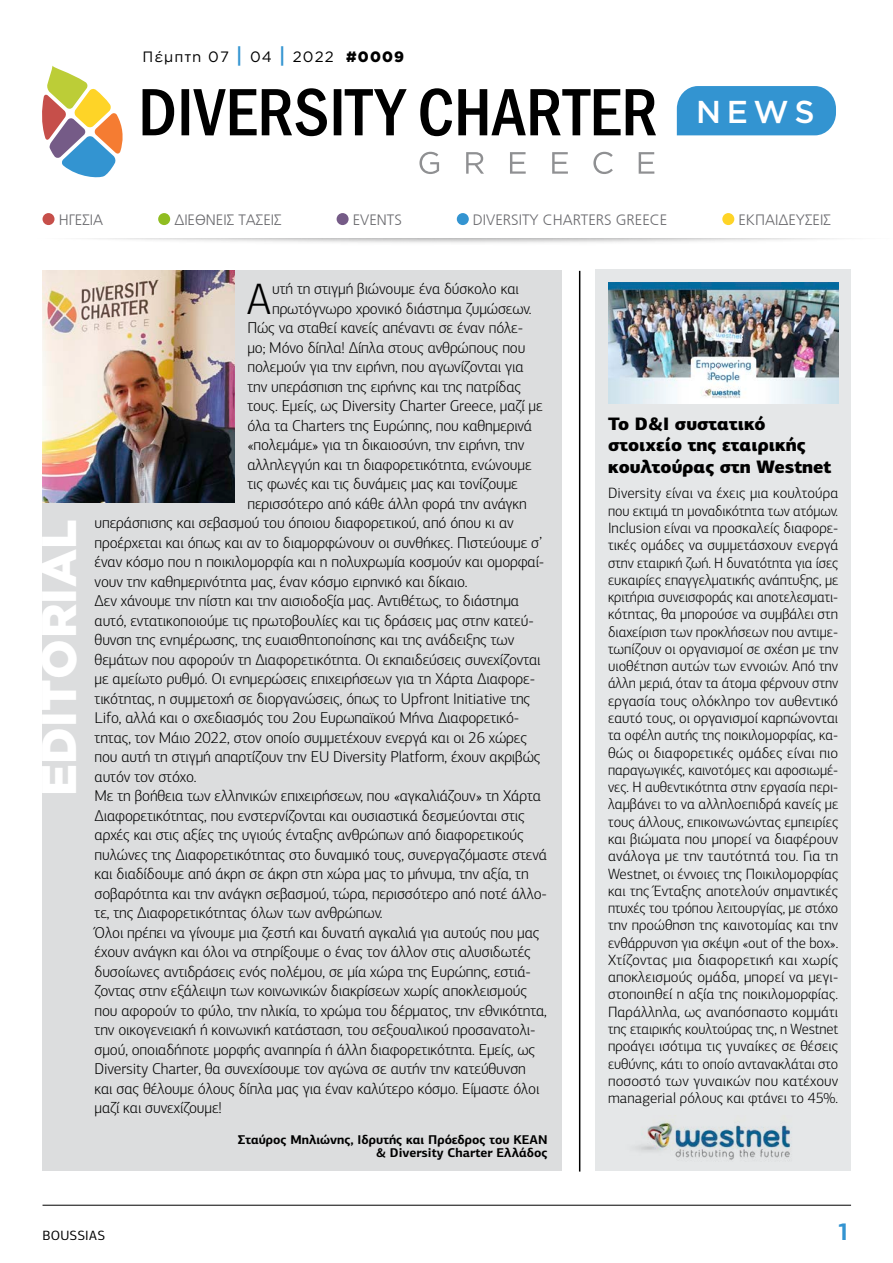
<style>
.page{position:relative;width:893px;height:1263px;background:#fff}
.page>*{position:absolute;margin:0;border:0;box-sizing:border-box;transform-origin:0 0}
.t1{font:900 48.75px "Gotham";letter-spacing:.01em;color:#fff}
.t2{font:300 44.25px "PF Centro Sans Pro";color:#000}
.t3{font:500 31.65px "Gotham";color:#fff}
.t4{font:700 24px "PF Centro Sans Pro";color:#3394d1}
.t5{font:900 18px/21.5px "PF Centro Sans Pro";color:#000}
.t6{font:300 15.75px "PF Centro Sans Pro";letter-spacing:-.01em;color:#000}
.t7{font:300 15px/17.2px "PF Centro Sans Pro";color:#000;text-align:justify}
.t8{font:300 15px "PF Catalog";color:#6d6d71}
.t9{font:15px "Gotham";letter-spacing:.075em;color:#000}
.t10{font:13.5px "PF Centro Sans Pro";letter-spacing:.01em;color:#000}
.t11{font:700 12.75px/13.5px "PF Centro Sans Pro";color:#000;text-align:right}
.s1{font-weight:500;font-size:21px;color:#3394d1}
.s2{font-weight:900}
</style>
<div class="page">
<hr style="left:43px;top:1205px;width:808px;height:1px;background:#000">
<svg style="left:143px;top:88px;width:513px;height:48px"></svg>
<svg style="left:419px;top:152px;width:20px;height:22px"></svg>
<svg style="left:466px;top:152px;width:18px;height:22px"></svg>
<svg style="left:510px;top:152px;width:58px;height:22px"></svg>
<svg style="left:593px;top:152px;width:20px;height:22px"></svg>
<svg style="left:639px;top:152px;width:15px;height:22px"></svg>
<svg style="left:42px;top:65px;width:81px;height:113px"></svg>
<div style="left:677px;top:86px;width:159px;height:49px;background:#3394d1"></div>
<hr style="left:579px;top:271px;width:1px;height:900px;background:#000">
<div style="left:595px;top:269px;width:255px;height:902px;background:#e5e7e8"></div>
<div style="left:722px;top:213px;width:12px;height:12px;background:#fed427;border-radius:50%"></div>
<div style="left:43px;top:213px;width:12px;height:12px;background:#c64f4a;border-radius:50%"></div>
<div style="left:158px;top:213px;width:12px;height:12px;background:#90bd21;border-radius:50%"></div>
<div style="left:337px;top:213px;width:12px;height:12px;background:#755b87;border-radius:50%"></div>
<div style="left:457px;top:213px;width:12px;height:12px;background:#3394d1;border-radius:50%"></div>
<div style="left:42px;top:271px;width:519px;height:900px;background:#dcddde"></div>
<img style="left:42px;top:271px;width:193px;height:232px">
<img style="left:637px;top:1122px;width:154px;height:38px">
<img style="left:608px;top:282px;width:230px;height:121px">
<p class="t9" style="left:142px;top:48px;width:263px">Πέμπτη 07 <span class="s1">|</span> 04 <span class="s1">|</span> 2022 <span class="s2">#0009</span></p>
<h3 class="t3" style="left:696px;top:93px;width:120px">NEWS</h3>
<p class="t8" style="left:59px;top:211px;width:46px">ΗΓΕΣΙΑ</p>
<p class="t8" style="left:174px;top:211px;width:109px">ΔΙΕΘΝΕΙΣ ΤΑΣΕΙΣ</p>
<p class="t8" style="left:353px;top:211px;width:51px">EVENTS</p>
<p class="t8" style="left:473px;top:211px;width:196px">DIVERSITY CHARTERS GREECE</p>
<p class="t8" style="left:738px;top:211px;width:94px">ΕΚΠΑΙΔΕΥΣΕΙΣ</p>
<h1 class="t1" style="left:31px;top:796px;width:278px;rotate:-90deg">EDITORIAL</h1>
<h2 class="t2" style="left:247px;top:273px;width:26px">Α</h2>
<p class="t6" style="left:272px;top:280px;width:248px">υτή τη στιγμή βιώνουμε ένα δύσκολο και</p>
<p class="t6" style="left:272px;top:299px;width:261px">πρωτόγνωρο χρονικό διάστημα ζυμώσεων.</p>
<p class="t6" style="left:247px;top:319px;width:277px">Πώς να σταθεί κανείς απέναντι σε έναν πόλε-</p>
<p class="t6" style="left:247px;top:338px;width:279px">μο; Μόνο δίπλα! Δίπλα στους ανθρώπους που</p>
<p class="t6" style="left:247px;top:358px;width:278px">πολεμούν για την ειρήνη, που αγωνίζονται για</p>
<p class="t6" style="left:247px;top:377px;width:275px">την υπεράσπιση της ειρήνης και της πατρίδας</p>
<p class="t6" style="left:247px;top:397px;width:297px">τους. Εμείς, ως Diversity Charter Greece, μαζί με</p>
<p class="t6" style="left:247px;top:416px;width:286px">όλα τα Charters της Ευρώπης, που καθημερινά</p>
<p class="t6" style="left:247px;top:436px;width:278px">«πολεμάμε» για τη δικαιοσύνη, την ειρήνη, την</p>
<p class="t6" style="left:247px;top:455px;width:286px">αλληλεγγύη και τη διαφορετικότητα, ενώνουμε</p>
<p class="t6" style="left:247px;top:475px;width:272px">τις φωνές και τις δυνάμεις μας και τονίζουμε</p>
<p class="t6" style="left:247px;top:494px;width:281px">περισσότερο από κάθε άλλη φορά την ανάγκη</p>
<p class="t6" style="left:95px;top:514px;width:421px">υπεράσπισης και σεβασμού του όποιου διαφορετικού, από όπου κι αν</p>
<p class="t6" style="left:95px;top:533px;width:449px">προέρχεται και όπως και αν το διαμορφώνουν οι συνθήκες. Πιστεύουμε σ’</p>
<p class="t6" style="left:95px;top:553px;width:451px">έναν κόσμο που η ποικιλομορφία και η πολυχρωμία κοσμούν και ομορφαί-</p>
<p class="t6" style="left:95px;top:572px;width:375px">νουν την καθημερινότητα μας, έναν κόσμο ειρηνικό και δίκαιο.</p>
<p class="t6" style="left:95px;top:592px;width:426px">Δεν χάνουμε την πίστη και την αισιοδοξία μας. Αντιθέτως, το διάστημα</p>
<p class="t6" style="left:95px;top:611px;width:441px">αυτό, εντατικοποιούμε τις πρωτοβουλίες και τις δράσεις μας στην κατεύ-</p>
<p class="t6" style="left:95px;top:631px;width:421px">θυνση της ενημέρωσης, της ευαισθητοποίησης και της ανάδειξης των</p>
<p class="t6" style="left:95px;top:650px;width:447px">θεμάτων που αφορούν τη Διαφορετικότητα. Οι εκπαιδεύσεις συνεχίζονται</p>
<p class="t6" style="left:95px;top:670px;width:442px">με αμείωτο ρυθμό. Οι ενημερώσεις επιχειρήσεων για τη Χάρτα Διαφορε-</p>
<p class="t6" style="left:95px;top:689px;width:437px">τικότητας, η συμμετοχή σε διοργανώσεις, όπως το Upfront Initiative της</p>
<p class="t6" style="left:95px;top:709px;width:426px">Lifo, αλλά και ο σχεδιασμός του 2ου Ευρωπαϊκού Μήνα Διαφορετικό-</p>
<p class="t6" style="left:95px;top:728px;width:434px">τητας, τον Μάιο 2022, στον οποίο συμμετέχουν ενεργά και οι 26 χώρες</p>
<p class="t6" style="left:95px;top:748px;width:447px">που αυτή τη στιγμή απαρτίζουν την EU Diversity Platform, έχουν ακριβώς</p>
<p class="t6" style="left:95px;top:767px;width:104px">αυτόν τον στόχο.</p>
<p class="t6" style="left:95px;top:787px;width:448px">Με τη βοήθεια των ελληνικών επιχειρήσεων, που «αγκαλιάζουν» τη Χάρτα</p>
<p class="t6" style="left:95px;top:806px;width:432px">Διαφορετικότητας, που ενστερνίζονται και ουσιαστικά δεσμεύονται στις</p>
<p class="t6" style="left:95px;top:826px;width:431px">αρχές και στις αξίες της υγιούς ένταξης ανθρώπων από διαφορετικούς</p>
<p class="t6" style="left:95px;top:845px;width:454px">πυλώνες της Διαφορετικότητας στο δυναμικό τους, συνεργαζόμαστε στενά</p>
<p class="t6" style="left:95px;top:865px;width:436px">και διαδίδουμε από άκρη σε άκρη στη χώρα μας το μήνυμα, την αξία, τη</p>
<p class="t6" style="left:95px;top:884px;width:454px">σοβαρότητα και την ανάγκη σεβασμού, τώρα, περισσότερο από ποτέ άλλο-</p>
<p class="t6" style="left:95px;top:904px;width:289px">τε, της Διαφορετικότητας όλων των ανθρώπων.</p>
<p class="t6" style="left:95px;top:923px;width:446px">Όλοι πρέπει να γίνουμε μια ζεστή και δυνατή αγκαλιά για αυτούς που μας</p>
<p class="t6" style="left:95px;top:943px;width:438px">έχουν ανάγκη και όλοι να στηρίξουμε ο ένας τον άλλον στις αλυσιδωτές</p>
<p class="t6" style="left:95px;top:962px;width:438px">δυσοίωνες αντιδράσεις ενός πολέμου, σε μία χώρα της Ευρώπης, εστιά-</p>
<p class="t6" style="left:95px;top:982px;width:434px">ζοντας στην εξάλειψη των κοινωνικών διακρίσεων χωρίς αποκλεισμούς</p>
<p class="t6" style="left:95px;top:1001px;width:454px">που αφορούν το φύλο, την ηλικία, το χρώμα του δέρματος, την εθνικότητα,</p>
<p class="t6" style="left:95px;top:1021px;width:442px">την οικογενειακή ή κοινωνική κατάσταση, του σεξουαλικού προσανατολι-</p>
<p class="t6" style="left:95px;top:1040px;width:442px">σμού, οποιαδήποτε μορφής αναπηρία ή άλλη διαφορετικότητα. Εμείς, ως</p>
<p class="t6" style="left:95px;top:1060px;width:433px">Diversity Charter, θα συνεχίσουμε τον αγώνα σε αυτήν την κατεύθυνση</p>
<p class="t6" style="left:95px;top:1079px;width:446px">και σας θέλουμε όλους δίπλα μας για έναν καλύτερο κόσμο. Είμαστε όλοι</p>
<p class="t6" style="left:95px;top:1099px;width:129px">μαζί και συνεχίζουμε!</p>
<p class="t11" style="left:238px;top:1133px;width:311px">Σταύρος Μηλιώνης, Ιδρυτής και Πρόεδρος του ΚΕΑΝ &amp; Diversity Charter Ελλάδος</p>
<p class="t5" style="left:608px;top:413px;width:225px">Το D&amp;I συστατικό στοιχείο της εταιρικής κουλτούρας στη Westnet</p>
<p class="t7" style="left:608px;top:485px;width:232px">Diversity είναι να έχεις μια κουλτούρα που εκτιμά τη μοναδικότητα των ατόμων.<br>Inclusion είναι να προσκαλείς διαφορε&shy;τικές ομάδες να συμμετάσχουν ενεργά στην εταιρική ζωή. Η δυνατότητα για ίσες ευκαιρίες επαγγελματικής ανάπτυξης, με κριτήρια συνεισφοράς και αποτελεσματι&shy;κότητας, θα μπορούσε να συμβάλει στη διαχείριση των προκλήσεων που αντιμε&shy;τωπίζουν οι οργανισμοί σε σχέση με την υιοθέτηση αυτών των εννοιών. Από την άλλη μεριά, όταν τα άτομα φέρνουν στην εργασία τους ολόκληρο τον αυθεντικό εαυτό τους, οι οργανισμοί καρπώνονται τα οφέλη αυτής της ποικιλομορφίας, κα&shy;θώς οι διαφορετικές ομάδες είναι πιο παραγωγικές, καινοτόμες και αφοσιωμέ&shy;νες. Η αυθεντικότητα στην εργασία περι&shy;λαμβάνει το να αλληλοεπιδρά κανείς με τους άλλους, επικοινωνώντας εμπειρίες και βιώματα που μπορεί να διαφέρουν ανάλογα με την ταυτότητά του. Για τη Westnet, οι έννοιες της Ποικιλομορφίας και της Ένταξης αποτελούν σημαντικές πτυχές του τρόπου λειτουργίας, με στόχο την προώθηση της καινοτομίας και την ενθάρρυνση για σκέψη «out of the box».<br>Χτίζοντας μια διαφορετική και χωρίς αποκλεισμούς ομάδα, μπορεί να μεγι&shy;στοποιηθεί η αξία της ποικιλομορφίας.<br>Παράλληλα, ως αναπόσπαστο κομμάτι της εταιρικής κουλτούρας της, η Westnet προάγει ισότιμα τις γυναίκες σε θέσεις ευθύνης, κάτι το οποίο αντανακλάται στο ποσοστό των γυναικών που κατέχουν managerial ρόλους και φτάνει το 45%.</p>
<p class="t10" style="left:43px;top:1227px;width:64px">BOUSSIAS</p>
<h3 class="t4" style="left:837px;top:1217px;width:16px">1</h3>
</div>
